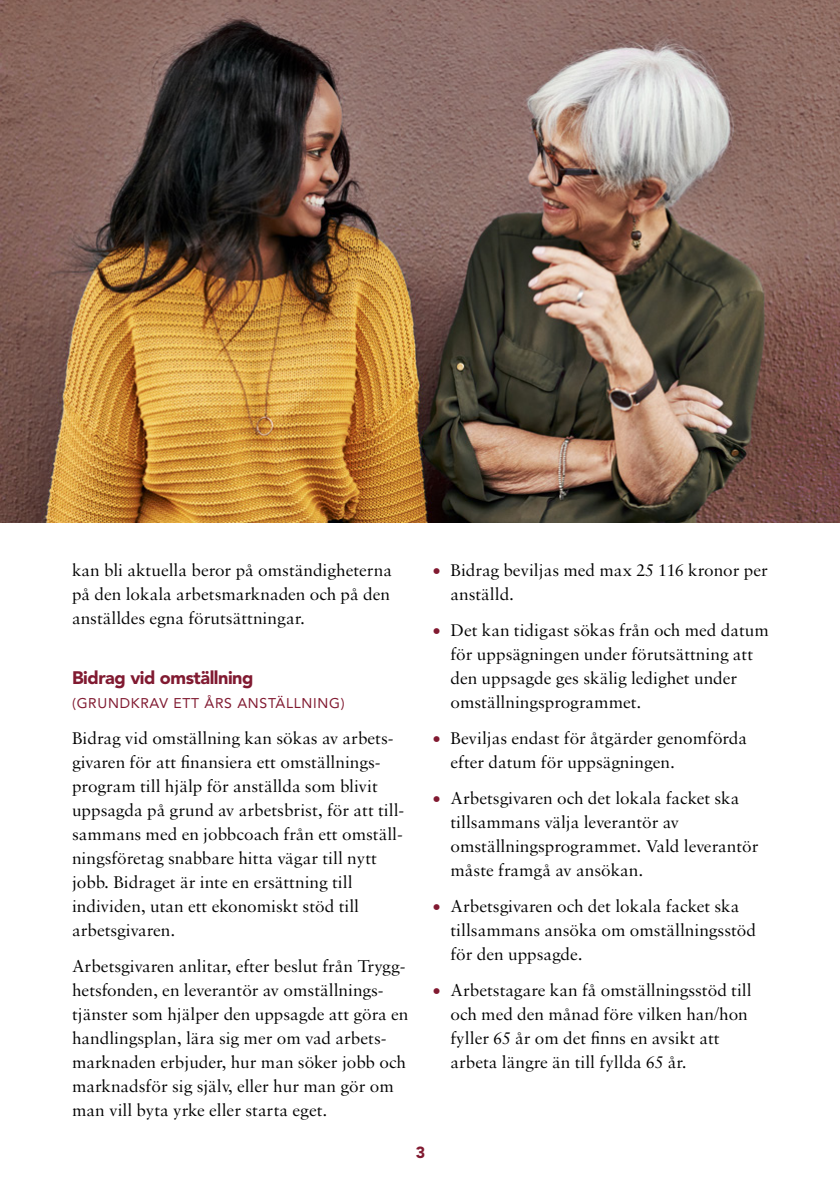
<style>
.page{position:relative;width:840px;height:1191px;background:#fff}
.page>*{position:absolute;margin:0;border:0;box-sizing:border-box;transform-origin:0 0}
.t1{font:18px/24px "Sabon MT Std";color:#000}
.t2{font:900 18px "Avenir LT Std";letter-spacing:-.025em;color:#811a31}
.t3{font:900 16px "Avenir LT Std";color:#811a31}
.t4{font:14px "Avenir LT Std";letter-spacing:.05em;color:#811a31}
.s1{font-size:24px;color:#811a31}
</style>
<div class="page">
<img style="left:0;top:0;width:839px;height:522px">
<p class="t1" style="left:72px;top:558px;width:321px;text-align:justify">kan bli aktuella beror på omständigheterna på den lokala arbetsmarknaden och på den anställdes egna förutsättningar.</p>
<p class="t2" style="left:72px;top:667px;width:183px">Bidrag vid omställning</p>
<p class="t4" style="left:72px;top:695px;width:274px">(GRUNDKRAV ETT ÅRS ANSTÄLLNING)</p>
<p class="t1" style="left:72px;top:726px;width:332px">Bidrag vid omställning kan sökas av arbets&shy;givaren för att finansiera ett omställnings&shy;program till hjälp för anställda som blivit uppsagda på grund av arbetsbrist, för att till&shy;sammans med en jobbcoach från ett omställ&shy;ningsföretag snabbare hitta vägar till nytt jobb. Bidraget är inte en ersättning till individen, utan ett ekonomiskt stöd till arbetsgivaren.</p>
<p class="t1" style="left:72px;top:954px;width:338px">Arbetsgivaren anlitar, efter beslut från Trygg&shy;hetsfonden, en leverantör av omställnings&shy;tjänster som hjälper den uppsagde att göra en handlingsplan, lära sig mer om vad arbets&shy;marknaden erbjuder, hur man söker jobb och marknadsför sig själv, eller hur man gör om man vill byta yrke eller starta eget.</p>
<p class="t1" style="left:450px;top:558px;width:319px;text-indent:-18px"><span class="s1">•</span> Bidrag beviljas med max 25 116 kronor per anställd.</p>
<p class="t1" style="left:450px;top:618px;width:320px;text-indent:-18px"><span class="s1">•</span> Det kan tidigast sökas från och med datum för uppsägningen under förutsättning att den uppsagde ges skälig ledighet under omställningsprogrammet.</p>
<p class="t1" style="left:450px;top:726px;width:298px;text-indent:-18px"><span class="s1">•</span> Beviljas endast för åtgärder genomförda efter datum för uppsägningen.</p>
<p class="t1" style="left:450px;top:786px;width:309px;text-indent:-18px"><span class="s1">•</span> Arbetsgivaren och det lokala facket ska tillsammans välja leverantör av omställningsprogrammet. Vald leverantör måste framgå av ansökan.</p>
<p class="t1" style="left:450px;top:894px;width:307px;text-indent:-18px"><span class="s1">•</span> Arbetsgivaren och det lokala facket ska tillsammans ansöka om omställningsstöd för den uppsagde.</p>
<p class="t1" style="left:450px;top:978px;width:302px;text-indent:-18px"><span class="s1">•</span> Arbetstagare kan få omställningsstöd till och med den månad före vilken han/hon fyller 65 år om det finns en avsikt att arbeta längre än till fyllda 65 år.</p>
<p class="t3" style="left:415px;top:1143px;width:11px">3</p>
</div>
